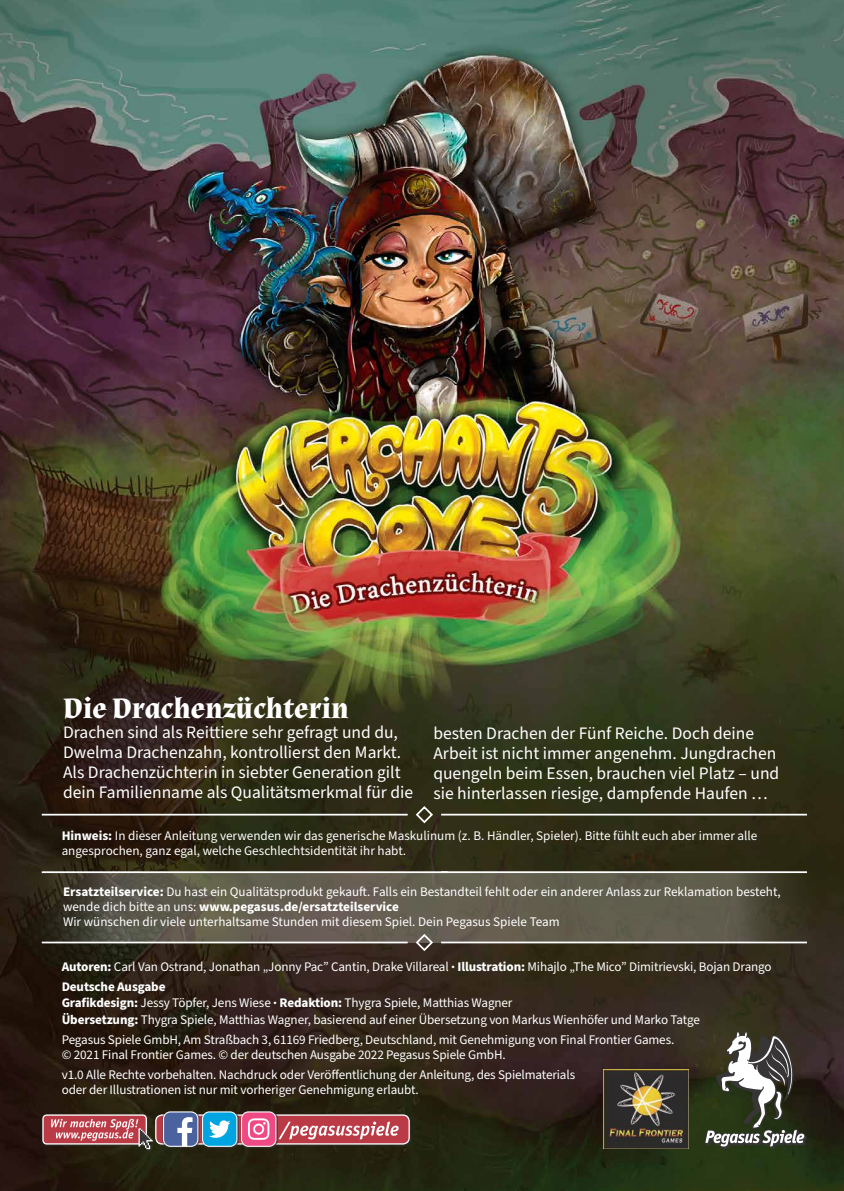
<style>
.page{position:relative;width:844px;height:1191px;background:#fff}
.page>*{position:absolute;margin:0;border:0;box-sizing:border-box;transform-origin:0 0}
.t1{font:700 29.75px "Almendra";color:#fff}
.t2{font:17.5px/20.1px "Source Sans Pro";color:#fff}
.t3{font:13.12px/15px "Source Sans Pro";letter-spacing:-.01em;color:#fff}
.s1{font-weight:700}
</style>
<div class="page">
<img style="left:0;top:0;width:843px;height:1191px">
<svg style="left:0;top:872px;width:843px;height:70px;background:#575244"></svg>
<hr style="left:42px;top:813px;width:365px;height:2px;background:#fff">
<svg style="left:414px;top:804px;width:20px;height:20px"></svg>
<hr style="left:441px;top:813px;width:365px;height:2px;background:#fff">
<hr style="left:42px;top:941px;width:365px;height:2px;background:#fff">
<svg style="left:414px;top:932px;width:20px;height:20px"></svg>
<hr style="left:441px;top:941px;width:365px;height:2px;background:#fff">
<hr style="left:42px;top:871px;width:405px;height:2px;background:#fff">
<hr style="left:441px;top:871px;width:365px;height:2px;background:#fff">
<div style="left:138px;top:1128px;width:17px;height:23px;background:#373535;opacity:.5"></div>
<svg style="left:42px;top:1111px;width:367px;height:38px;background:#9c6a76"></svg>
<svg style="left:704px;top:1030px;width:102px;height:119px"></svg>
<img style="left:603px;top:1069px;width:85px;height:79px">
<h1 class="t1" style="left:63px;top:691px;width:287px">Die Drachenzüchterin</h1>
<h2 class="t2" style="left:63px;top:722px;width:351px">Drachen sind als Reittiere sehr gefragt und du, Dwelma Drachenzahn, kontrollierst den Markt.<br>Als Drachenzüchterin in siebter Generation gilt dein Familienname als Qualitätsmerkmal für die</h2>
<h2 class="t2" style="left:433px;top:723px;width:347px">besten Drachen der Fünf Reiche. Doch deine Arbeit ist nicht immer angenehm. Jungdrachen quengeln beim Essen, brauchen viel Platz – und sie hinterlassen riesige, dampfende Haufen …</h2>
<p class="t3" style="left:62px;top:828px;width:697px"><span class="s1">Hinweis:</span> In dieser Anleitung verwenden wir das generische Maskulinum (z. B. Händler, Spieler). Bitte fühlt euch aber immer alle angesprochen, ganz egal, welche Geschlechtsidentität ihr habt.</p>
<p class="t3" style="left:63px;top:884px;width:719px"><span class="s1">Ersatzteilservice:</span> Du hast ein Qualitätsprodukt gekauft. Falls ein Bestandteil fehlt oder ein anderer Anlass zur Reklamation besteht, wende dich bitte an uns: <span class="s1">www.pegasus.de/ersatzteilservice<br></span>Wir wünschen dir viele unterhaltsame Stunden mit diesem Spiel. Dein Pegasus Spiele Team</p>
<p class="t3" style="left:62px;top:957px;width:711px;line-height:20.1px"><span class="s1">Autoren:</span> Carl Van Ostrand, Jonathan „Jonny Pac” Cantin, Drake Villareal <sup>.</sup> <span class="s1">Illustration:</span> Mihajlo „The Mico” Dimitrievski, Bojan Drango<br><span class="s1">Deutsche Ausgabe</span></p>
<p class="t3" style="left:62px;top:995px;width:639px;line-height:16.1px"><span class="s1">Grafikdesign:</span> Jessy Töpfer, Jens Wiese <sup>.</sup> <span class="s1">Redaktion:</span> Thygra Spiele, Matthias Wagner<br><span class="s1">Übersetzung:</span> Thygra Spiele, Matthias Wagner, basierend auf einer Übersetzung von Markus Wienhöfer und Marko Tatge</p>
<p class="t3" style="left:62px;top:1032px;width:614px">Pegasus Spiele GmbH, Am Straßbach 3, 61169 Friedberg, Deutschland, mit Genehmigung von Final Frontier Games. © 2021 Final Frontier Games. © der deutschen Ausgabe 2022 Pegasus Spiele GmbH.</p>
<p class="t3" style="left:62px;top:1067px;width:515px">v1.0 Alle Rechte vorbehalten. Nachdruck oder Veröffentlichung der Anleitung, des Spielmaterials oder der Illustrationen ist nur mit vorheriger Genehmigung erlaubt.</p>
</div>
